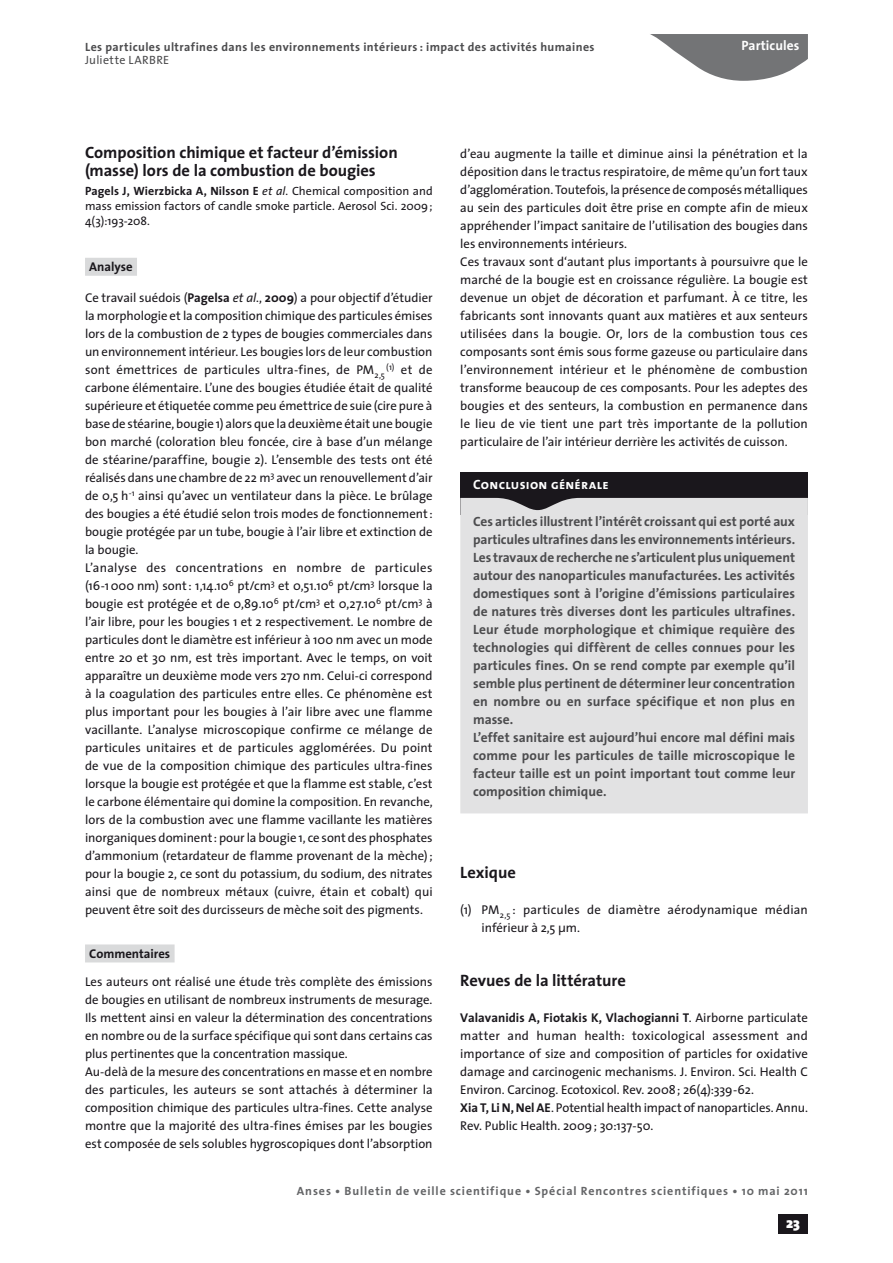
<style>
.page{position:relative;width:893px;height:1263px;background:#fff}
.page>*{position:absolute;margin:0;border:0;box-sizing:border-box;transform-origin:0 0}
.t1{font:700 16.5px/18px "The Sans";letter-spacing:-.005em;color:#1a171c}
.t2{font:900 15px "The Sans";color:#fff}
.t3{font:700 13.5px/18px "The Sans";color:#4c4c4e}
.t4{font:13.5px "The Sans Bold Caps";letter-spacing:.02em;color:#fff}
.t5{font:700 13.5px "The Sans";letter-spacing:.005em;color:#fff}
.t6{font:12.75px/18px "The Sans";color:#1a171c}
.t7{font:700 12.75px "The Sans";color:#1a171c}
.t8{font:12px/15px "The Sans";color:#1a171c;text-align:justify}
.t9{font:700 12px "The Sans";letter-spacing:.035em;color:#4c4c4e}
.t10{font:700 12px "The Sans";letter-spacing:.075em;color:#646567}
.t11{font:12px "The Sans";letter-spacing:.025em;color:#4c4c4e}
.s1{font-weight:700}
.s2{font-style:italic}
</style>
<div class="page">
<div style="left:778px;top:1214px;width:30px;height:19px;background:#1a171c"></div>
<svg style="left:650px;top:34px;width:158px;height:47px"></svg>
<div style="left:460px;top:472px;width:348px;height:42px;background:#1a171c"></div>
<div style="left:460px;top:498px;width:348px;height:315px;background:#e2e2e3"></div>
<div style="left:85px;top:258px;width:52px;height:18px;background:#d9dadb"></div>
<div style="left:85px;top:944px;width:90px;height:18px;background:#d9dadb"></div>
<p class="t9" style="left:85px;top:36px;width:511px">Les particules ultrafines dans les environnements intérieurs : impact des activités humaines</p>
<p class="t11" style="left:85px;top:50px;width:86px">Juliette LARBRE</p>
<p class="t5" style="left:741px;top:34px;width:59px">Particules</p>
<p class="t1" style="left:85px;top:143px;width:314px">Composition chimique et facteur d’émission (masse) lors de la combustion de bougies</p>
<p class="t8" style="left:85px;top:183px;width:349px"><span class="s1">Pagels J, Wierzbicka A, Nilsson E</span> <span class="s2">et al.</span> Chemical composition and mass emission factors of candle smoke particle. Aerosol Sci. 2009; 4(3):193-208.</p>
<p class="t7" style="left:89px;top:256px;width:45px">Analyse</p>
<p class="t6" style="left:85px;top:288px;width:349px">Ce travail suédois (<span class="s1">Pagelsa</span> <span class="s2">et al.</span>, <span class="s1">2009</span>) a pour objectif d’étudier la morphologie et la composition chimique des particules émises lors de la combustion de 2 types de bougies commerciales dans un environnement intérieur. Les bougies lors de leur combustion sont émettrices de particules ultra-fines, de PM<sub>2,5</sub> <sup>(1)</sup> et de carbone élémentaire. L’une des bougies étudiée était de qualité supérieure et étiquetée comme peu émettrice de suie (cire pure à base de stéarine, bougie 1) alors que la deuxième était une bougie bon marché (coloration bleu foncée, cire à base d’un mélange de stéarine/paraffine, bougie 2). L’ensemble des tests ont été réalisés dans une chambre de 22 m<sup>3</sup> avec un renouvellement d’air de 0,5 h<sup>-1</sup> ainsi qu’avec un ventilateur dans la pièce. Le brûlage des bougies a été étudié selon trois modes de fonctionnement: bougie protégée par un tube, bougie à l’air libre et extinction de la bougie.<br>L’analyse des concentrations en nombre de particules (16-1000 nm) sont: 1,14.10<sup>6</sup> pt/cm<sup>3</sup> et 0,51.10<sup>6</sup> pt/cm<sup>3</sup> lorsque la bougie est protégée et de 0,89.10<sup>6</sup> pt/cm<sup>3</sup> et 0,27.10<sup>6</sup> pt/cm<sup>3</sup> à l’air libre, pour les bougies 1 et 2 respectivement. Le nombre de particules dont le diamètre est inférieur à 100 nm avec un mode entre 20 et 30 nm, est très important. Avec le temps, on voit apparaître un deuxième mode vers 270 nm. Celui-ci correspond à la coagulation des particules entre elles. Ce phénomène est plus important pour les bougies à l’air libre avec une flamme vacillante. L’analyse microscopique confirme ce mélange de particules unitaires et de particules agglomérées. Du point de vue de la composition chimique des particules ultra-fines lorsque la bougie est protégée et que la flamme est stable, c’est le carbone élémentaire qui domine la composition. En revanche, lors de la combustion avec une flamme vacillante les matières inorganiques dominent: pour la bougie 1, ce sont des phosphates d’ammonium (retardateur de flamme provenant de la mèche); pour la bougie 2, ce sont du potassium, du sodium, des nitrates ainsi que de nombreux métaux (cuivre, étain et cobalt) qui peuvent être soit des durcisseurs de mèche soit des pigments.</p>
<p class="t7" style="left:89px;top:943px;width:82px">Commentaires</p>
<p class="t6" style="left:85px;top:972px;width:349px">Les auteurs ont réalisé une étude très complète des émissions de bougies en utilisant de nombreux instruments de mesurage.<br>Ils mettent ainsi en valeur la détermination des concentrations en nombre ou de la surface spécifique qui sont dans certains cas plus pertinentes que la concentration massique.<br>Au-delà de la mesure des concentrations en masse et en nombre des particules, les auteurs se sont attachés à déterminer la composition chimique des particules ultra-fines. Cette analyse montre que la majorité des ultra-fines émises par les bougies est composée de sels solubles hygroscopiques dont l’absorption</p>
<p class="t6" style="left:460px;top:144px;width:349px">d’eau augmente la taille et diminue ainsi la pénétration et la déposition dans le tractus respiratoire, de même qu’un fort taux d’agglomération. Toutefois, la présence de composés métalliques au sein des particules doit être prise en compte afin de mieux appréhender l’impact sanitaire de l’utilisation des bougies dans les environnements intérieurs.<br>Ces travaux sont d‘autant plus importants à poursuivre que le marché de la bougie est en croissance régulière. La bougie est devenue un objet de décoration et parfumant. À ce titre, les fabricants sont innovants quant aux matières et aux senteurs utilisées dans la bougie. Or, lors de la combustion tous ces composants sont émis sous forme gazeuse ou particulaire dans l’environnement intérieur et le phénomène de combustion transforme beaucoup de ces composants. Pour les adeptes des bougies et des senteurs, la combustion en permanence dans le lieu de vie tient une part très importante de la pollution particulaire de l’air intérieur derrière les activités de cuisson.</p>
<p class="t4" style="left:473px;top:473px;width:137px">Conclusion générale</p>
<p class="t3" style="left:473px;top:512px;width:324px">Ces articles illustrent l’intérêt croissant qui est porté aux particules ultrafines dans les environnements intérieurs.<br>Les travaux de recherche ne s’articulent plus uniquement autour des nanoparticules manufacturées. Les activités domestiques sont à l’origine d’émissions particulaires de natures très diverses dont les particules ultrafines.<br>Leur étude morphologique et chimique requière des technologies qui diffèrent de celles connues pour les particules fines. On se rend compte par exemple qu’il semble plus pertinent de déterminer leur concentration en nombre ou en surface spécifique et non plus en masse.<br>L’effet sanitaire est aujourd’hui encore mal défini mais comme pour les particules de taille microscopique le facteur taille est un point important tout comme leur composition chimique.</p>
<p class="t1" style="left:460px;top:863px;width:57px">Lexique</p>
<p class="t6" style="left:482px;top:900px;width:328px;text-indent:-21px">(1) PM<sub>2,5</sub> : particules de diamètre aérodynamique médian inférieur à 2,5 µ m.</p>
<p class="t1" style="left:460px;top:971px;width:167px">Revues de la littérature</p>
<p class="t6" style="left:460px;top:1008px;width:349px"><span class="s1">Valavanidis A, Fiotakis K, Vlachogianni T</span> . Airborne particulate matter and human health: toxicological assessment and importance of size and composition of particles for oxidative damage and carcinogenic mechanisms. J. Environ. Sci. Health C Environ. Carcinog. Ecotoxicol. Rev. 2008; 26(4):339-62.<br><span class="s1">Xia T, Li N, Nel AE</span> . Potential health impact of nanoparticles. Annu.<br>Rev. Public Health. 2009; 30:137-50.</p>
<p class="t10" style="left:297px;top:1180px;width:512px">Anses • Bulletin de veille scientifique • Spécial Rencontres scientifiques • 10 mai 2011</p>
<p class="t2" style="left:786px;top:1210px;width:16px">23</p>
</div>
